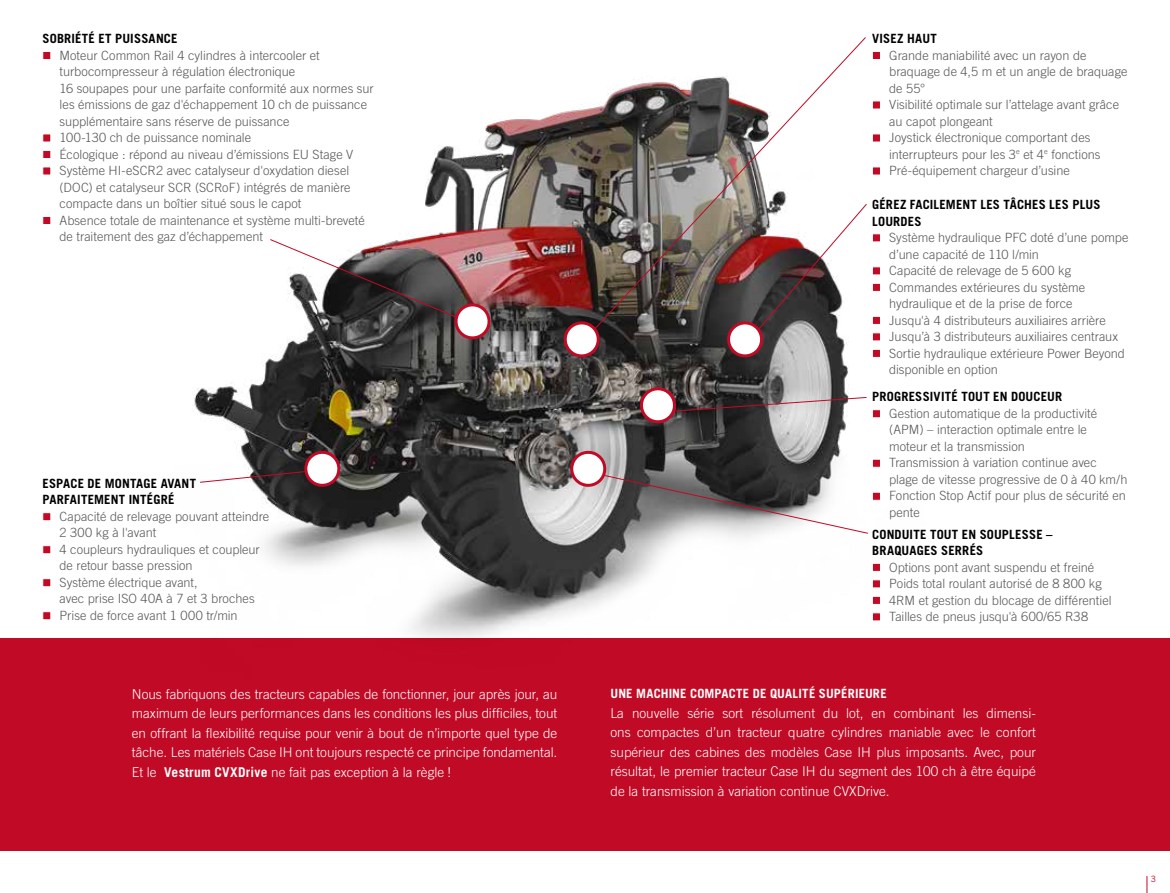
<style>
.page{position:relative;width:1170px;height:893px;background:#fff}
.page>*{position:absolute;margin:0;border:0;box-sizing:border-box;transform-origin:0 0}
.t1{font:300 13.5px/19.5px "Trade Gothic LT Pro";color:#fff;text-align:justify}
.t2{font:300 12.75px/16.5px "Trade Gothic LT Std";color:#575756}
.t3{font:300 12.75px/16.5px "Trade Gothic LT Pro";color:#575756}
.t4{font:700 12.75px/16.5px "Trade Gothic LT Pro";letter-spacing:.015em;color:#000}
.t5{font:700 12.75px "Trade Gothic LT Pro";letter-spacing:.01em;color:#fff}
.t6{font:8.7px "Trade Gothic LT Pro";color:#c10a27}
.s1{font-weight:700}
</style>
<div class="page">
<img style="left:193px;top:109px;width:687px;height:529px">
<svg style="left:722px;top:203px;width:145px;height:155px"></svg>
<svg style="left:269px;top:239px;width:226px;height:101px"></svg>
<svg style="left:635px;top:382px;width:232px;height:42px"></svg>
<img style="left:584px;top:37px;width:282px;height:303px">
<svg style="left:559px;top:317px;width:45px;height:41px"></svg>
<svg style="left:199px;top:446px;width:146px;height:42px"></svg>
<svg style="left:565px;top:446px;width:303px;height:88px"></svg>
<div style="left:0;top:638px;width:1169px;height:212px;background:#c10a25"></div>
<div style="left:43px;top:51px;width:8px;height:9px;background:#c10a25;border:1px solid #fff"></div>
<div style="left:43px;top:134px;width:8px;height:8px;background:#c10a25"></div>
<div style="left:43px;top:150px;width:8px;height:9px;background:#c10a25;border:1px solid #fff"></div>
<div style="left:43px;top:167px;width:8px;height:8px;background:#c10a25"></div>
<div style="left:43px;top:216px;width:8px;height:9px;background:#c10a25;border:1px solid #fff"></div>
<div style="left:872px;top:409px;width:8px;height:9px;background:#c10a25;border:1px solid #fff"></div>
<div style="left:872px;top:459px;width:8px;height:8px;background:#c10a25;border:1px solid #fff"></div>
<div style="left:872px;top:492px;width:8px;height:8px;background:#c10a25;border:1px solid #fff"></div>
<div style="left:872px;top:234px;width:8px;height:8px;background:#c10a25;border:1px solid #fff"></div>
<div style="left:872px;top:267px;width:8px;height:8px;background:#c10a25;border:1px solid #fff"></div>
<div style="left:872px;top:283px;width:8px;height:9px;background:#c10a25;border:1px solid #fff"></div>
<div style="left:872px;top:316px;width:8px;height:9px;background:#c10a25;border:1px solid #fff"></div>
<div style="left:872px;top:333px;width:8px;height:8px;background:#c10a25;border:1px solid #fff"></div>
<div style="left:872px;top:349px;width:8px;height:9px;background:#c10a25;border:1px solid #fff"></div>
<div style="left:872px;top:51px;width:8px;height:9px;background:#c10a25;border:1px solid #fff"></div>
<div style="left:872px;top:101px;width:8px;height:8px;background:#c10a25;border:1px solid #fff"></div>
<div style="left:872px;top:134px;width:8px;height:8px;background:#c10a25;border:1px solid #fff"></div>
<div style="left:872px;top:167px;width:8px;height:8px;background:#c10a25;border:1px solid #fff"></div>
<div style="left:43px;top:512px;width:8px;height:9px;background:#c10a25;border:1px solid #fff"></div>
<div style="left:43px;top:545px;width:8px;height:9px;background:#c10a25;border:1px solid #fff"></div>
<div style="left:43px;top:578px;width:8px;height:9px;background:#c10a25;border:1px solid #fff"></div>
<div style="left:43px;top:611px;width:8px;height:9px;background:#c10a25;border:1px solid #fff"></div>
<div style="left:872px;top:563px;width:8px;height:9px;background:#c10a25;border:1px solid #fff"></div>
<div style="left:872px;top:580px;width:8px;height:8px;background:#c10a25;border:1px solid #fff"></div>
<div style="left:872px;top:596px;width:8px;height:9px;background:#c10a25;border:1px solid #fff"></div>
<div style="left:872px;top:613px;width:8px;height:8px;background:#c10a25;border:1px solid #fff"></div>
<svg style="left:1146px;top:876px;width:1px;height:17px"></svg>
<p class="t4" style="left:43px;top:30px;width:136px">SOBRIÉTÉ ET PUISSANCE</p>
<p class="t2" style="left:60px;top:47px;width:315px">Moteur Common Rail 4 cylindres à intercooler et turbocompresseur à régulation électronique<br>16 soupapes pour une parfaite conformité aux normes sur les émissions de gaz d'échappement 10 ch de puissance supplémentaire sans réserve de puissance<br>100-130 ch de puissance nominale<br>Écologique : répond au niveau d’émissions EU Stage V Système HI-eSCR2 avec catalyseur d'oxydation diesel (DOC) et catalyseur SCR (SCRoF) intégrés de manière compacte dans un boîtier situé sous le capot<br>Absence totale de maintenance et système multi-breveté de traitement des gaz d’échappement</p>
<p class="t4" style="left:43px;top:475px;width:155px">ESPACE DE MONTAGE AVANT<br>PARFAITEMENT INTÉGRÉ</p>
<p class="t3" style="left:60px;top:508px;width:211px">Capacité de relevage pouvant atteindre<br>2 300 kg à l'avant<br>4 coupleurs hydrauliques et coupleur de retour basse pression<br>Système électrique avant,<br>avec prise ISO 40A à 7 et 3 broches<br>Prise de force avant 1 000 tr/min</p>
<p class="t4" style="left:872px;top:30px;width:66px">VISEZ HAUT</p>
<p class="t2" style="left:889px;top:47px;width:240px">Grande maniabilité avec un rayon de braquage de 4,5 m et un angle de braquage de 55°<br>Visibilité optimale sur l’attelage avant grâce au capot plongeant<br>Joystick électronique comportant des interrupteurs pour les 3<sup>e</sup> et 4<sup>e</sup> fonctions<br>Pré-équipement chargeur d’usine</p>
<p class="t4" style="left:872px;top:196px;width:230px">GÉREZ FACILEMENT LES TÂCHES LES PLUS<br>LOURDES</p>
<p class="t2" style="left:889px;top:229px;width:241px">Système hydraulique PFC doté d’une pompe d’une capacité de 110 l/min<br>Capacité de relevage de 5 600 kg Commandes extérieures du système hydraulique et de la prise de force<br>Jusqu'à 4 distributeurs auxiliaires arrière Jusqu’à 3 distributeurs auxiliaires centraux Sortie hydraulique extérieure Power Beyond disponible en option</p>
<p class="t4" style="left:872px;top:388px;width:191px">PROGRESSIVITÉ TOUT EN DOUCEUR</p>
<p class="t2" style="left:889px;top:405px;width:240px">Gestion automatique de la productivité (APM) – interaction optimale entre le moteur et la transmission<br>Transmission à variation continue avec plage de vitesse progressive de 0 à 40 km/h Fonction Stop Actif pour plus de sécurité en pente</p>
<p class="t4" style="left:872px;top:526px;width:182px">CONDUITE TOUT EN SOUPLESSE –<br>BRAQUAGES SERRÉS</p>
<p class="t2" style="left:889px;top:559px;width:224px">Options pont avant suspendu et freiné Poids total roulant autorisé de 8 800 kg 4RM et gestion du blocage de différentiel Tailles de pneus jusqu'à 600/65 R38</p>
<p class="t1" style="left:132px;top:684px;width:427px">Nous fabriquons des tracteurs capables de fonctionner, jour après jour, au maximum de leurs performances dans les conditions les plus difficiles, tout en offrant la flexibilité requise pour venir à bout de n’importe quel type de tâche. Les matériels Case IH ont toujours respecté ce principe fondamental.<br>Et le <span class="s1">Vestrum CVXDrive</span> ne fait pas exception à la règle !</p>
<p class="t5" style="left:610px;top:686px;width:278px">UNE MACHINE COMPACTE DE QUALITÉ SUPÉRIEURE</p>
<p class="t1" style="left:610px;top:703px;width:427px">La nouvelle série sort résolument du lot, en combinant les dimensi&shy;ons compactes d’un tracteur quatre cylindres maniable avec le confort supérieur des cabines des modèles Case IH plus imposants. Avec, pour résultat, le premier tracteur Case IH du segment des 100 ch à être équipé de la transmission à variation continue CVXDrive.</p>
<p class="t6" style="left:1150px;top:874px;width:7px">3</p>
</div>
